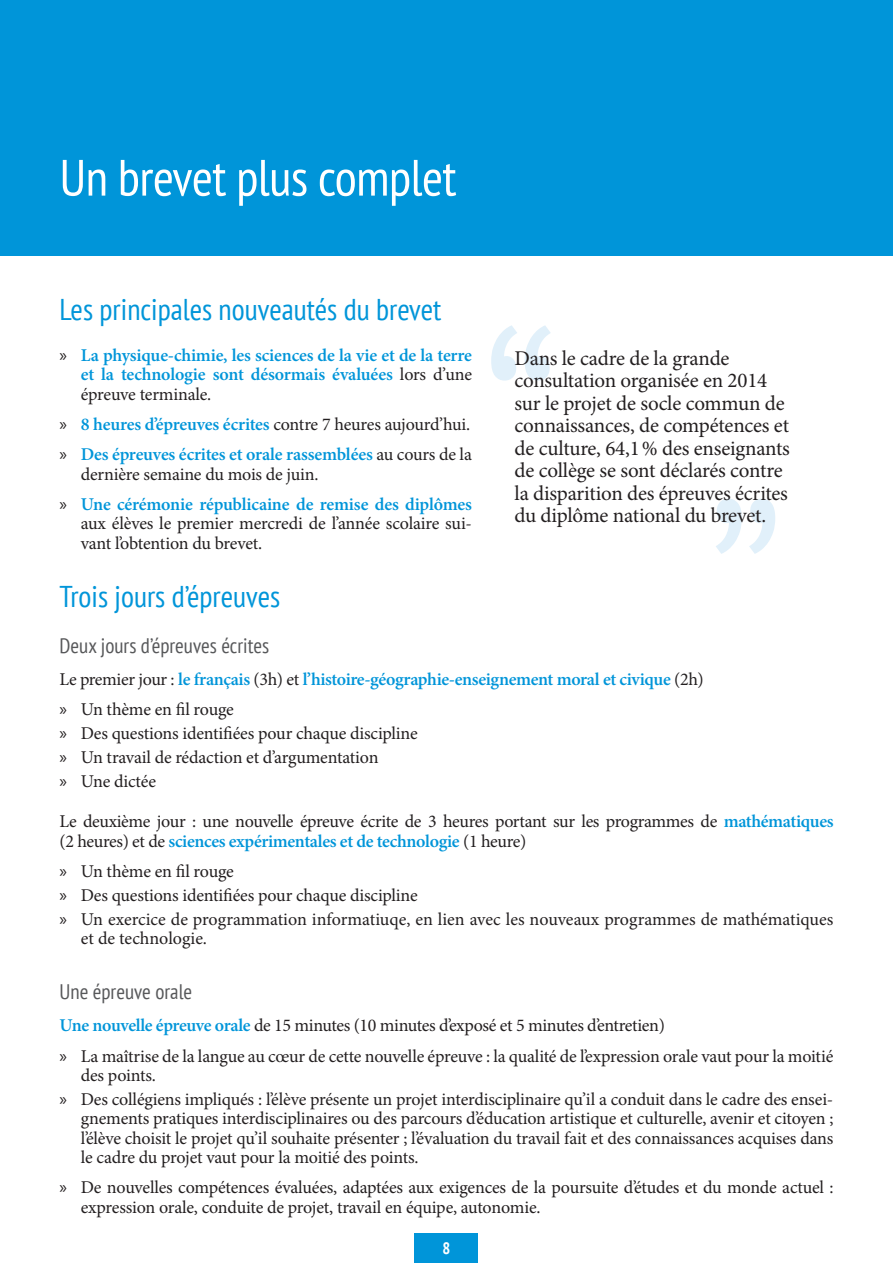
<style>
.page{position:relative;width:893px;height:1263px;background:#fff}
.page>*{position:absolute;margin:0;border:0;box-sizing:border-box;transform-origin:0 0}
.t1{font:condensed 51px "PT Sans";letter-spacing:-.01em;color:#fff}
.t2{font:condensed 30px "PT Sans";color:#0095d9}
.t3{font:21px/22.5px "Minion Pro";letter-spacing:-.01em;color:#231f20}
.t4{font:condensed 21px "PT Sans";color:#57585a}
.t5{font:18px/19.5px "Minion Pro";letter-spacing:-.01em;color:#231f20}
.t6{font:600 18px/30.2px "Minion Pro";letter-spacing:-.015em;color:#0095d9}
.t7{font:700 condensed 16.5px "PT Sans";color:#fff}
.s1{font-family:"Myriad Pro";font-weight:400;color:#231f20}
.s2{font-weight:400;color:#231f20}
.s3{font-family:"Myriad Pro"}
.s4{font-weight:600;color:#0095d9}
</style>
<div class="page">
<div style="left:415px;top:1233px;width:63px;height:30px;background:#0095d9"></div>
<div style="left:0;top:0;width:893px;height:255px;background:#0095d9"></div>
<svg style="left:716px;top:499px;width:59px;height:55px"></svg>
<svg style="left:491px;top:325px;width:60px;height:56px"></svg>
<h1 class="t1" style="left:60px;top:145px;width:398px">Un brevet plus complet</h1>
<h2 class="t2" style="left:60px;top:290px;width:383px">Les principales nouveautés du brevet</h2>
<p class="t6" style="left:81px;top:345px;width:393px;line-height:19.5px;text-align:justify;text-indent:-21px"><span class="s1">»</span> La physique-chimie, les sciences de la vie et de la terre et la technologie sont désormais évaluées <span class="s2">lors d’une épreuve terminale.</span></p>
<p class="t6" style="left:60px;top:409px;width:414px"><span class="s1">»</span> 8 heures d’épreuves écrites <span class="s2">contre 7 heures aujourd’hui. </span><span class="s1">»</span> Des épreuves écrites et orale rassemblées <span class="s2">au cours de la</span></p>
<p class="t6" style="left:60px;top:459px;width:414px;text-indent:21px"><span class="s2">dernière semaine du mois de juin.<br></span><span class="s1">»</span> Une cérémonie républicaine de remise des diplômes</p>
<p class="t5" style="left:81px;top:514px;width:393px">aux élèves le premier mercredi de l’année scolaire sui&shy;vant l’obtention du brevet.</p>
<h2 class="t2" style="left:60px;top:577px;width:222px">Trois jours d’épreuves</h2>
<p class="t4" style="left:60px;top:632px;width:211px">Deux jours d’épreuves écrites</p>
<p class="t6" style="left:60px;top:664px;width:646px"><span class="s2">Le premier jour :</span> le français <span class="s2">(3h) et</span> l’histoire-géographie-enseignement moral et civique <span class="s2">(2h) </span><span class="s1">»</span> <span class="s2">Un thème en fil rouge</span></p>
<p class="t5" style="left:60px;top:722px;width:360px;line-height:23.7px"><span class="s3">»</span> Des questions identifiées pour chaque discipline <span class="s3">»</span> Un travail de rédaction et d’argumentation<br><span class="s3">»</span> Une dictée</p>
<p class="t5" style="left:60px;top:812px;width:775px">Le deuxième jour : une nouvelle épreuve écrite de 3 heures portant sur les programmes de <span class="s4">mathématiques </span>(2 heures) et de <span class="s4">sciences expérimentales et de technologie</span> (1 heure)</p>
<p class="t5" style="left:60px;top:859px;width:775px;line-height:23.7px"><span class="s3">»</span> Un thème en fil rouge<br><span class="s3">»</span> Des questions identifiées pour chaque discipline<br><span class="s3">»</span> Un exercice de programmation informatiuqe, en lien avec les nouveaux programmes de mathématiques</p>
<p class="t5" style="left:81px;top:929px;width:128px">et de technologie.</p>
<p class="t4" style="left:60px;top:978px;width:134px">Une épreuve orale</p>
<p class="t5" style="left:60px;top:1011px;width:775px;line-height:30.2px"><span class="s4">Une nouvelle épreuve orale</span> de 15 minutes (10 minutes d’exposé et 5 minutes d’entretien)<br><span class="s3">»</span> La maîtrise de la langue au cœur de cette nouvelle épreuve : la qualité de l’expression orale vaut pour la moitié</p>
<p class="t5" style="left:60px;top:1063px;width:775px;line-height:23.7px;text-indent:21px">des points.<br><span class="s3">»</span> Des collégiens impliqués : l’élève présente un projet interdisciplinaire qu’il a conduit dans le cadre des ensei-</p>
<p class="t5" style="left:81px;top:1109px;width:754px;text-align:justify">gnements pratiques interdisciplinaires ou des parcours d’éducation artistique et culturelle, avenir et citoyen ; l’élève choisit le projet qu’il souhaite présenter ; l’évaluation du travail fait et des connaissances acquises dans le cadre du projet vaut pour la moitié des points.</p>
<p class="t5" style="left:81px;top:1178px;width:754px;text-indent:-21px"><span class="s3">»</span> De nouvelles compétences évaluées, adaptées aux exigences de la poursuite d’études et du monde actuel : expression orale, conduite de projet, travail en équipe, autonomie.</p>
<p class="t3" style="left:514px;top:347px;width:277px">Dans le cadre de la grande consultation organisée en 2014 sur le projet de socle commun de connaissances, de compétences et de culture, 64,1% des enseignants de collège se sont déclarés contre la disparition des épreuves écrites du diplôme national du brevet.</p>
<p class="t7" style="left:443px;top:1238px;width:9px">8</p>
</div>
